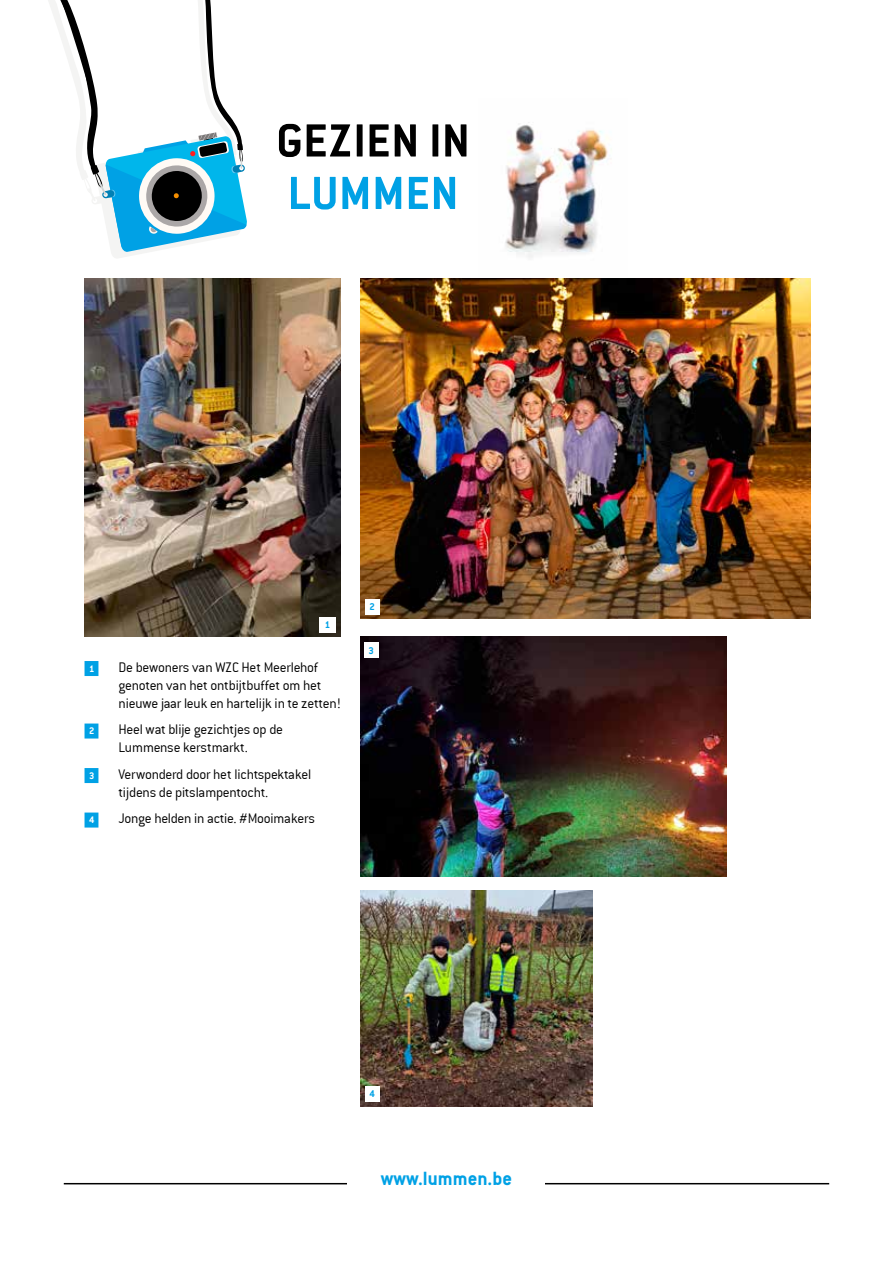
<style>
.page{position:relative;width:893px;height:1263px;background:#fff}
.page>*{position:absolute;margin:0;border:0;box-sizing:border-box;transform-origin:0 0}
.t1{font:700 51px "Conduit ITC";letter-spacing:.01em;color:#000}
.t2{font:700 51px "Conduit ITC";letter-spacing:.015em;color:#00a1e5}
.t3{font:700 21px "Conduit ITC";color:#00a1e5}
.t4{font:15px/18px "Conduit ITCTT Light";letter-spacing:-.015em;color:#000}
.t5{font:700 10.8px "Conduit ITC";color:#00a1e5}
.t6{font:700 10.5px "Conduit ITC";color:#fff}
</style>
<div class="page">
<img style="left:360px;top:636px;width:366px;height:240px">
<img style="left:85px;top:278px;width:256px;height:358px">
<div style="left:85px;top:661px;width:13px;height:15px;background:#00a1e5"></div>
<div style="left:85px;top:723px;width:13px;height:15px;background:#00a1e5"></div>
<div style="left:85px;top:768px;width:13px;height:15px;background:#00a1e5"></div>
<div style="left:85px;top:812px;width:13px;height:15px;background:#00a1e5"></div>
<div style="left:319px;top:617px;width:17px;height:15px;background:#fff"></div>
<img style="left:360px;top:278px;width:451px;height:340px">
<img style="left:360px;top:891px;width:232px;height:215px">
<div style="left:365px;top:599px;width:14px;height:15px;background:#fff"></div>
<div style="left:365px;top:1086px;width:14px;height:16px;background:#fff"></div>
<div style="left:364px;top:643px;width:14px;height:15px;background:#fff"></div>
<svg style="left:50px;top:0;width:197px;height:252px"></svg>
<img style="left:505px;top:122px;width:104px;height:136px">
<hr style="left:64px;top:1183px;width:765px;height:1px;background:#000">
<div style="left:348px;top:1171px;width:197px;height:28px;background:#fff"></div>
<h1 class="t1" style="left:276px;top:110px;width:195px">GEZIEN IN</h1>
<h1 class="t2" style="left:288px;top:162px;width:173px">LUMMEN</h1>
<p class="t5" style="left:325px;top:618px;width:7px">1</p>
<p class="t6" style="left:89px;top:662px;width:7px">1</p>
<p class="t4" style="left:119px;top:658px;width:224px">De bewoners van WZC Het Meerlehof genoten van het ontbijtbuffet om het nieuwe jaar leuk en hartelijk in te zetten!</p>
<p class="t6" style="left:89px;top:724px;width:7px">2</p>
<p class="t4" style="left:119px;top:720px;width:166px">Heel wat blije gezichtjes op de<br>Lummense kerstmarkt.</p>
<p class="t6" style="left:89px;top:769px;width:7px">3</p>
<p class="t4" style="left:119px;top:765px;width:194px">Verwonderd door het lichtspektakel tijdens de pitslampentocht.</p>
<p class="t6" style="left:89px;top:813px;width:7px">4</p>
<p class="t4" style="left:119px;top:809px;width:198px">Jonge helden in actie. #Mooimakers</p>
<p class="t5" style="left:369px;top:600px;width:7px">2</p>
<p class="t5" style="left:368px;top:644px;width:7px">3</p>
<p class="t5" style="left:369px;top:1087px;width:7px">4</p>
<h2 class="t3" style="left:381px;top:1165px;width:133px">www.lummen.be</h2>
</div>
